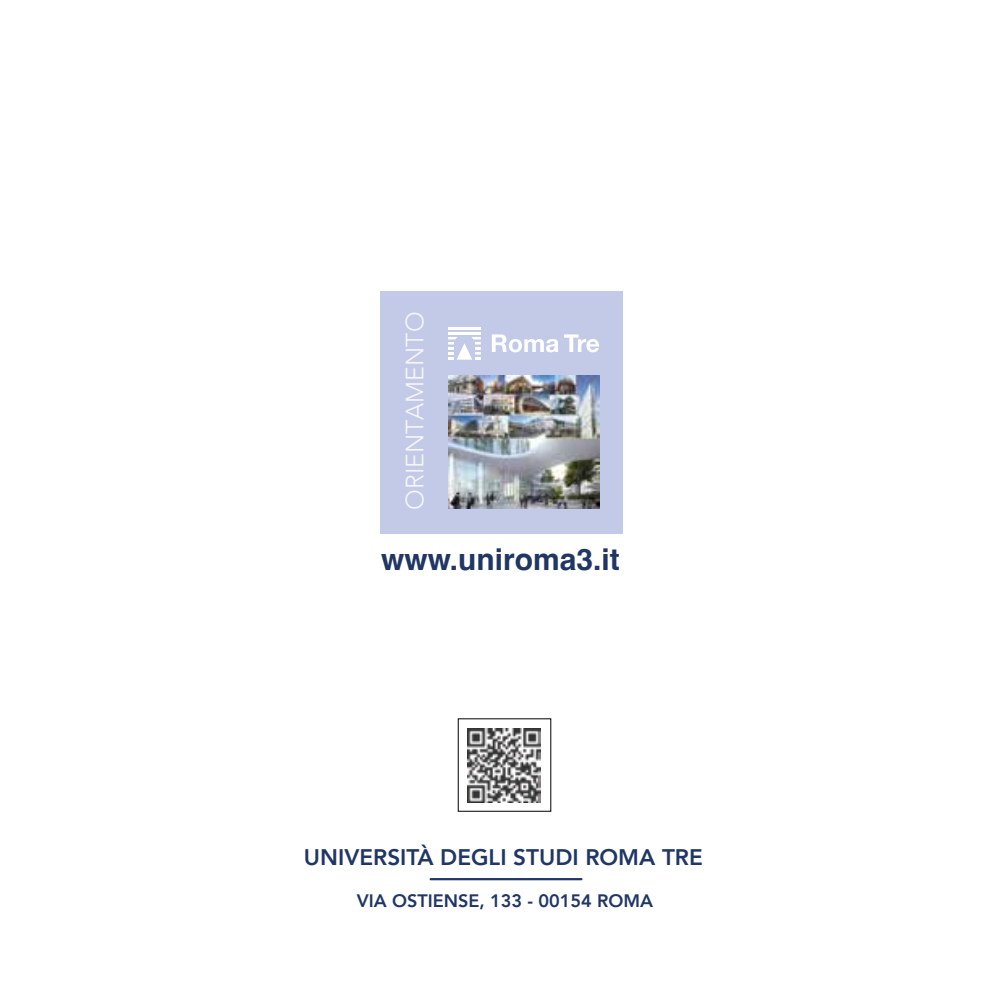
<style>
.page{position:relative;width:989px;height:989px;background:#fff}
.page>*{position:absolute;margin:0;border:0;box-sizing:border-box;transform-origin:0 0}
.t1{font:700 30.15px "Helvetica";color:#203664}
.t2{font:300 24.97px "Avenir";color:#f6f6f6}
.t3{font:800 22.5px "Avenir";color:#203664}
.t4{font:800 18px "Avenir";color:#203664}
</style>
<div class="page">
<div style="left:458px;top:718px;width:93px;height:94px;border:1px solid #1d1d1b"></div>
<img style="left:467px;top:728px;width:74px;height:74px">
<div style="left:381px;top:291px;width:242px;height:242px;background:#c3cae8"></div>
<hr style="left:430px;top:878px;width:151px;height:2px;background:#203664">
<img style="left:448px;top:376px;width:151px;height:132px">
<svg style="left:492px;top:334px;width:66px;height:18px"></svg>
<svg style="left:564px;top:334px;width:35px;height:18px"></svg>
<hr style="left:448px;top:332px;width:33px;height:2px;background:#fff">
<hr style="left:448px;top:327px;width:33px;height:2px;background:#fff">
<svg style="left:448px;top:337px;width:33px;height:22px"></svg>
<p class="t2" style="left:400px;top:509px;width:199px;rotate:-90deg">ORIENTAMENTO</p>
<h1 class="t1" style="left:381px;top:540px;width:240px">www.uniroma3.it</h1>
<p class="t3" style="left:304px;top:839px;width:400px">UNIVERSITÀ DEGLI STUDI ROMA TRE</p>
<p class="t4" style="left:357px;top:887px;width:298px">VIA OSTIENSE, 133 - 00154 ROMA</p>
</div>
